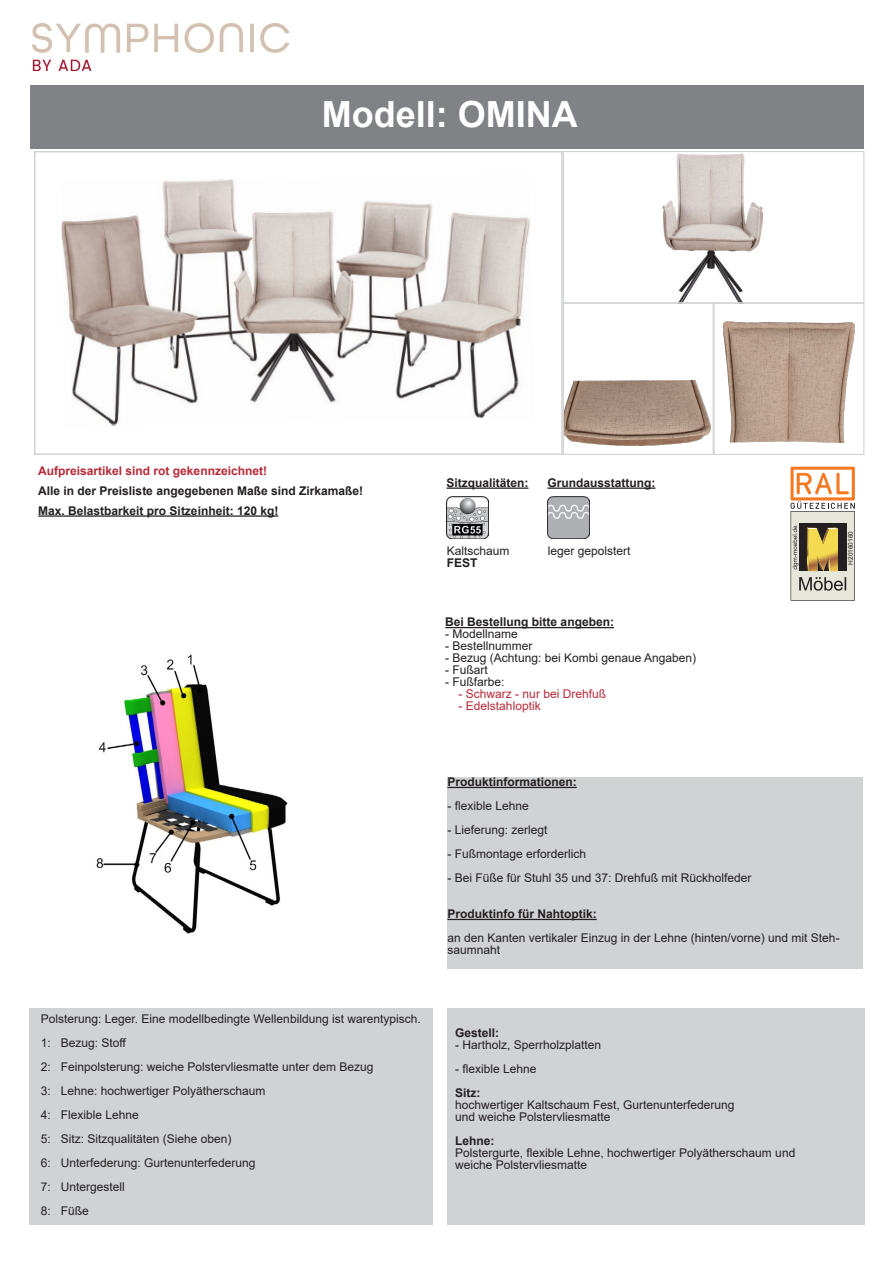
<style>
.page{position:relative;width:893px;height:1263px;background:#fff}
.page>*{position:absolute;margin:0;border:0;box-sizing:border-box;transform-origin:0 0}
.t1{font:700 36px "Arial";color:#fff}
.t2{font:12px/24px "Arial";color:#231f20}
.t3{font:700 12px "Arial";color:#231f20}
.t4{font:700 12px "Arial";color:#b72837}
.t5{font:12px "Arial";color:#b72837}
.t6{font:6.45px "Arial";color:#231f20}
</style>
<div class="page">
<img style="left:96px;top:654px;width:192px;height:280px">
<div style="left:30px;top:1008px;width:403px;height:216px;background:#d1d2d4"></div>
<hr style="left:445px;top:627px;width:169px;height:1px;background:#231f20">
<div style="left:447px;top:1008px;width:418px;height:216px;background:#d1d2d4"></div>
<svg style="left:790px;top:467px;width:65px;height:134px"></svg>
<div style="left:447px;top:777px;width:416px;height:192px;background:#d1d2d4"></div>
<hr style="left:447px;top:787px;width:130px;height:1px;background:#231f20">
<hr style="left:447px;top:919px;width:150px;height:1px;background:#231f20">
<hr style="left:446px;top:487px;width:82px;height:2px;background:#231f20">
<img style="left:446px;top:496px;width:42px;height:43px">
<hr style="left:547px;top:487px;width:108px;height:2px;background:#231f20">
<img style="left:547px;top:496px;width:42px;height:43px">
<hr style="left:38px;top:515px;width:240px;height:2px;background:#231f20">
<img style="left:61px;top:179px;width:470px;height:247px">
<div style="left:34px;top:151px;width:529px;height:304px;border:2px solid #d1d2d4"></div>
<img style="left:662px;top:153px;width:100px;height:149px">
<div style="left:563px;top:151px;width:301px;height:153px;border:1px solid #d1d2d4"></div>
<img style="left:565px;top:380px;width:145px;height:66px">
<div style="left:563px;top:302px;width:151px;height:153px;border:1px solid #d1d2d4"></div>
<img style="left:724px;top:321px;width:130px;height:121px">
<div style="left:714px;top:302px;width:150px;height:153px;border:1px solid #d1d2d4"></div>
<div style="left:30px;top:85px;width:833px;height:64px;background:#808285"></div>
<img style="left:32px;top:24px;width:256px;height:46px">
<h1 class="t1" style="left:322px;top:89px;width:257px">Modell: OMINA</h1>
<p class="t4" style="left:38px;top:463px;width:230px">Aufpreisartikel sind rot gekennzeichnet!</p>
<p class="t3" style="left:38px;top:483px;width:326px">Alle in der Preisliste angegebenen Maße sind Zirkamaße!</p>
<p class="t3" style="left:38px;top:502px;width:242px">Max. Belastbarkeit pro Sitzeinheit: 120 kg!</p>
<p class="t2" style="left:41px;top:1007px;width:381px">Polsterung: Leger. Eine modellbedingte Wellenbildung ist warentypisch.<br>1: Bezug: Stoff<br>2: Feinpolsterung: weiche Polstervliesmatte unter dem Bezug<br>3: Lehne: hochwertiger Polyätherschaum<br>4: Flexible Lehne<br>5: Sitz: Sitzqualitäten (Siehe oben)<br>6: Unterfederung: Gurtenunterfederung<br>7: Untergestell<br>8: Füße</p>
<p class="t3" style="left:446px;top:474px;width:84px">Sitzqualitäten:</p>
<p class="t3" style="left:547px;top:474px;width:109px">Grundausstattung:</p>
<p class="t2" style="left:447px;top:539px;width:64px">Kaltschaum</p>
<p class="t3" style="left:447px;top:554px;width:32px">FEST</p>
<p class="t2" style="left:548px;top:539px;width:84px">leger gepolstert</p>
<p class="t3" style="left:445px;top:614px;width:170px">Bei Bestellung bitte angeben:</p>
<p class="t2" style="left:445px;top:622px;width:74px">- Modellname</p>
<p class="t2" style="left:445px;top:634px;width:89px">- Bestellnummer</p>
<p class="t2" style="left:445px;top:646px;width:252px">- Bezug (Achtung: bei Kombi genaue Angaben)</p>
<p class="t2" style="left:445px;top:658px;width:44px">- Fußart</p>
<p class="t2" style="left:445px;top:670px;width:61px">- Fußfarbe:</p>
<p class="t5" style="left:459px;top:686px;width:149px">- Schwarz - nur bei Drehfuß</p>
<p class="t5" style="left:459px;top:698px;width:84px">- Edelstahloptik</p>
<p class="t6" style="left:846px;top:565px;width:35px;rotate:-90deg">H20160160</p>
<p class="t3" style="left:447px;top:773px;width:131px">Produktinformationen:</p>
<p class="t2" style="left:447px;top:794px;width:83px">- flexible Lehne</p>
<p class="t2" style="left:447px;top:818px;width:102px">- Lieferung: zerlegt</p>
<p class="t2" style="left:447px;top:842px;width:140px">- Fußmontage erforderlich</p>
<p class="t2" style="left:447px;top:866px;width:306px">- Bei Füße für Stuhl 35 und 37: Drehfuß mit Rückholfeder</p>
<p class="t3" style="left:447px;top:905px;width:151px">Produktinfo für Nahtoptik:</p>
<p class="t2" style="left:447px;top:932px;width:394px;line-height:12px">an den Kanten vertikaler Einzug in der Lehne (hinten/vorne) und mit Steh&shy;saumnaht</p>
<p class="t3" style="left:455px;top:1024px;width:46px">Gestell:</p>
<p class="t2" style="left:455px;top:1032px;width:148px">- Hartholz, Sperrholzplatten</p>
<p class="t2" style="left:455px;top:1056px;width:83px">- flexible Lehne</p>
<p class="t3" style="left:455px;top:1084px;width:27px">Sitz:</p>
<p class="t2" style="left:455px;top:1098px;width:281px;line-height:12px">hochwertiger Kaltschaum Fest, Gurtenunterfederung und weiche Polstervliesmatte</p>
<p class="t3" style="left:455px;top:1132px;width:41px">Lehne:</p>
<p class="t2" style="left:455px;top:1146px;width:342px;line-height:12px">Polstergurte, flexible Lehne, hochwertiger Polyätherschaum und weiche Polstervliesmatte</p>
</div>
